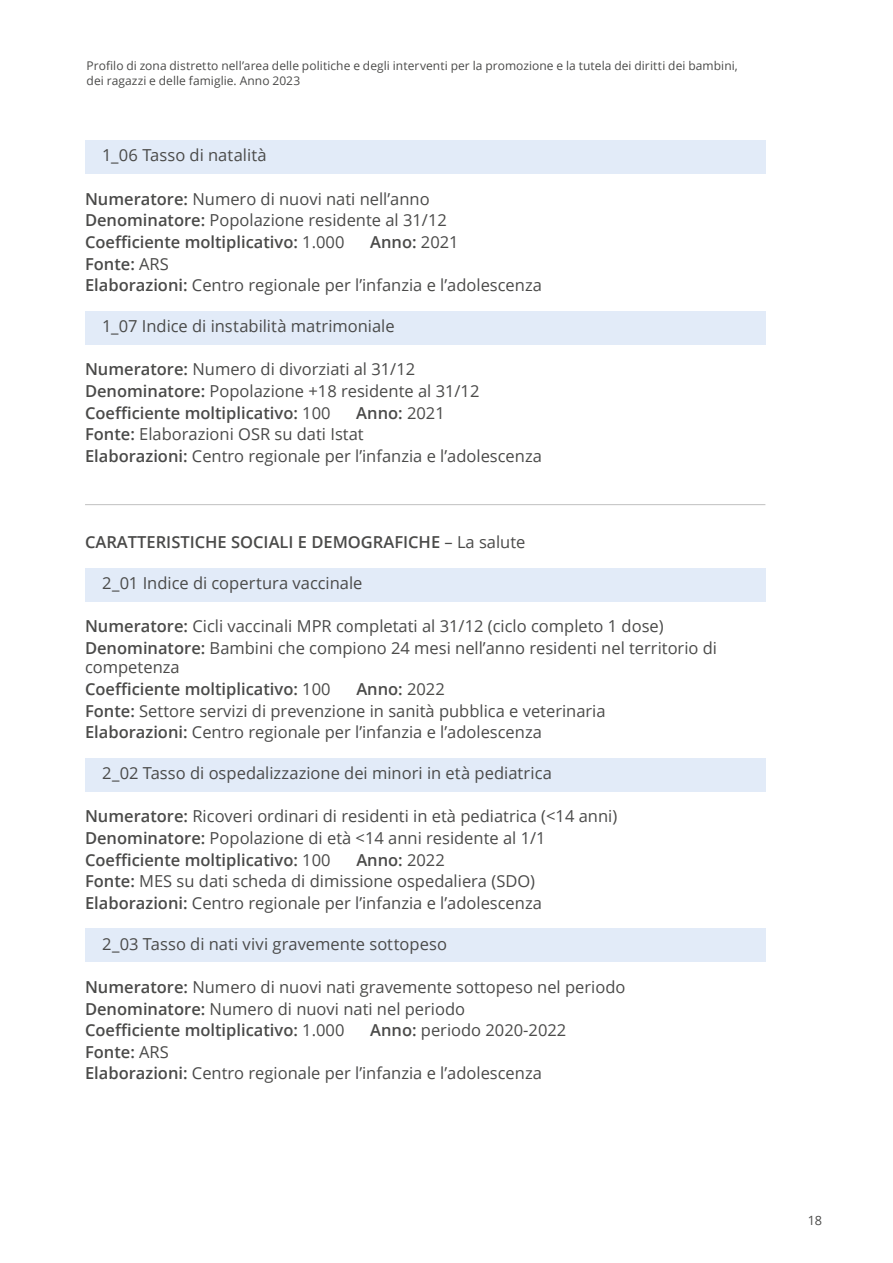
<style>
.page{position:relative;width:893px;height:1263px;background:#fff}
.page>*{position:absolute;margin:0;border:0;box-sizing:border-box;transform-origin:0 0}
.t1{font:16.5px/21.6px "Open Sans";color:#4a4a49}
.t2{font:600 16.5px/21.6px "Open Sans";color:#4a4a49}
.t3{font:12.75px "Open Sans";color:#4a4a49}
.t4{font:12px/14.4px "Open Sans";letter-spacing:.005em;color:#4a4a49}
.s1{font-weight:600}
.s2{font-weight:400}
</style>
<div class="page">
<div style="left:85px;top:140px;width:680px;height:34px;background:#e2ebf8"></div>
<div style="left:85px;top:311px;width:680px;height:33px;background:#e2ebf8"></div>
<div style="left:85px;top:568px;width:680px;height:33px;background:#e2ebf8"></div>
<div style="left:85px;top:758px;width:680px;height:33px;background:#e2ebf8"></div>
<div style="left:85px;top:928px;width:680px;height:34px;background:#e2ebf8"></div>
<hr style="left:85px;top:504px;width:680px;height:1px;background:#c0c0c0">
<p class="t4" style="left:87px;top:59px;width:653px">Profilo di zona distretto nell’area delle politiche e degli interventi per la promozione e la tutela dei diritti dei bambini, dei ragazzi e delle famiglie. Anno 2023</p>
<p class="t1" style="left:102px;top:144px;width:166px">1_06 Tasso di natalità</p>
<p class="t1" style="left:85px;top:187px;width:363px"><span class="s1">Numeratore:</span> Numero di nuovi nati nell’anno<br><span class="s1">Denominatore:</span> Popolazione residente al 31/12<br><span class="s1">Coefficiente moltiplicativo:</span> 1.000</p>
<p class="t2" style="left:370px;top:231px;width:90px">Anno: <span class="s2">2021</span></p>
<p class="t1" style="left:85px;top:252px;width:458px"><span class="s1">Fonte:</span> ARS<br><span class="s1">Elaborazioni:</span> Centro regionale per l’infanzia e l’adolescenza</p>
<p class="t1" style="left:102px;top:315px;width:294px">1_07 Indice di instabilità matrimoniale</p>
<p class="t1" style="left:85px;top:358px;width:396px"><span class="s1">Numeratore:</span> Numero di divorziati al 31/12<br><span class="s1">Denominatore:</span> Popolazione +18 residente al 31/12<br><span class="s1">Coefficiente moltiplicativo:</span> 100</p>
<p class="t1" style="left:85px;top:401px;width:458px;text-indent:271px"><span class="s1">Anno:</span> 2021<br><span class="s1">Fonte:</span> Elaborazioni OSR su dati Istat<br><span class="s1">Elaborazioni:</span> Centro regionale per l’infanzia e l’adolescenza</p>
<p class="t2" style="left:85px;top:531px;width:442px">CARATTERISTICHE SOCIALI E DEMOGRAFICHE <span class="s2">– La salute</span></p>
<p class="t1" style="left:102px;top:572px;width:262px">2_01 Indice di copertura vaccinale</p>
<p class="t1" style="left:85px;top:615px;width:633px"><span class="s1">Numeratore:</span> Cicli vaccinali MPR completati al 31/12 (ciclo completo 1 dose)<br><span class="s1">Denominatore:</span> Bambini che compiono 24 mesi nell’anno residenti nel territorio di</p>
<p class="t2" style="left:85px;top:656px;width:247px"><span class="s2">competenza<br></span>Coefficiente moltiplicativo: <span class="s2">100</span></p>
<p class="t1" style="left:85px;top:678px;width:522px;text-indent:271px"><span class="s1">Anno:</span> 2022<br><span class="s1">Fonte:</span> Settore servizi di prevenzione in sanità pubblica e veterinaria<br><span class="s1">Elaborazioni:</span> Centro regionale per l’infanzia e l’adolescenza</p>
<p class="t1" style="left:102px;top:762px;width:451px">2_02 Tasso di ospedalizzazione dei minori in età pediatrica</p>
<p class="t1" style="left:85px;top:805px;width:534px"><span class="s1">Numeratore:</span> Ricoveri ordinari di residenti in età pediatrica (&lt;14 anni)<br><span class="s1">Denominatore:</span> Popolazione di età &lt;14 anni residente al 1/1<br><span class="s1">Coefficiente moltiplicativo:</span> 100</p>
<p class="t1" style="left:85px;top:848px;width:458px;text-indent:271px"><span class="s1">Anno:</span> 2022<br><span class="s1">Fonte:</span> MES su dati scheda di dimissione ospedaliera (SDO)<br><span class="s1">Elaborazioni:</span> Centro regionale per l’infanzia e l’adolescenza</p>
<p class="t1" style="left:102px;top:932px;width:346px">2_03 Tasso di nati vivi gravemente sottopeso</p>
<p class="t1" style="left:85px;top:976px;width:542px"><span class="s1">Numeratore:</span> Numero di nuovi nati gravemente sottopeso nel periodo<br><span class="s1">Denominatore:</span> Numero di nuovi nati nel periodo<br><span class="s1">Coefficiente moltiplicativo:</span> 1.000</p>
<p class="t1" style="left:370px;top:1019px;width:198px"><span class="s1">Anno:</span> periodo 2020-2022</p>
<p class="t1" style="left:85px;top:1040px;width:458px"><span class="s1">Fonte:</span> ARS<br><span class="s1">Elaborazioni:</span> Centro regionale per l’infanzia e l’adolescenza</p>
<p class="t3" style="left:808px;top:1211px;width:16px">18</p>
</div>
